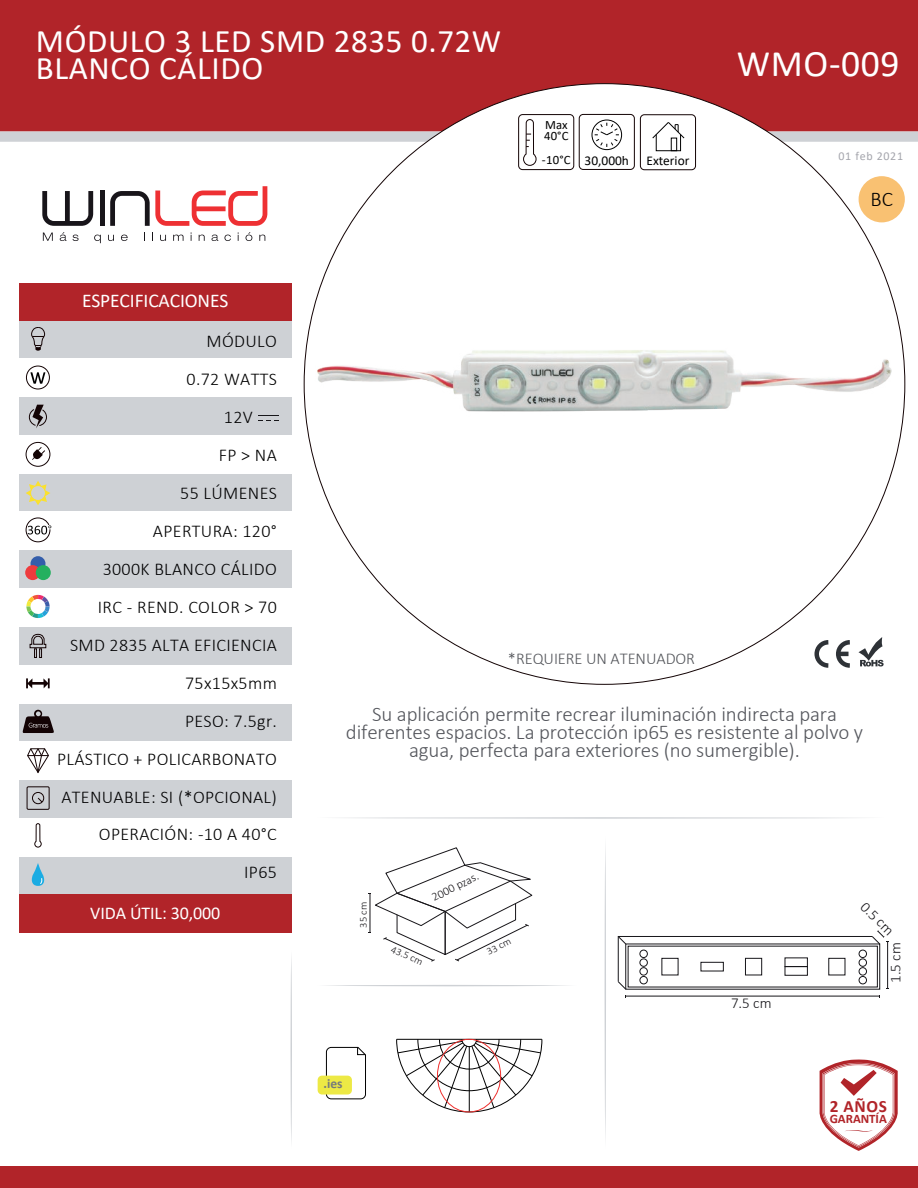
<style>
.page{position:relative;width:918px;height:1188px;background:#fff}
.page>*{position:absolute;margin:0;border:0;box-sizing:border-box;transform-origin:0 0}
.t1{font:37.5px "Calibri";letter-spacing:.02em;color:#fff}
.t2{font:33px/27px "Calibri";letter-spacing:.02em;color:#fff}
.t3{font:300 21px/18px "Calibri";letter-spacing:-.005em;color:#54565c;text-align:center}
.t4{font:300 21px "Calibri";color:#000001}
.t5{font:19.5px "Calibri";letter-spacing:-.005em;color:#fff}
.t6{font:300 18px "Calibri";letter-spacing:.02em;color:#000001}
.t7{font:18px "Calibri";letter-spacing:-.005em;color:#fff}
.t8{font:700 17.25px "Calibri";color:#b12429}
.t9{font:300 16.5px "Calibri";letter-spacing:-.005em;color:#54565b}
.t10{font:300 15px "Calibri";color:#17161a}
.t11{font:13.5px "Calibri";color:#000001}
.t12{font:700 13.5px "Calibri";color:#767a7c}
.t13{font:700 12.9px "Calibri";letter-spacing:-.005em;color:#b12429}
.t14{font:12.75px/11.2px "Calibri";color:#000001}
.t15{font:12px "Calibri";letter-spacing:.055em;color:#a5a6ad}
.t16{font:300 12px "Calibri";color:#171519}
.t17{font:300 10.5px "Calibri";color:#171519}
.s1{font-size:12.75px}
</style>
<div class="page">
<div style="left:0;top:1167px;width:918px;height:21px;background:#b12429"></div>
<svg style="left:326px;top:1046px;width:40px;height:54px"></svg>
<div style="left:318px;top:1076px;width:34px;height:19px;background:#ede945;border-radius:4px"></div>
<div style="left:19px;top:320px;width:272px;height:574px;background:#ced1d5"></div>
<div style="left:19px;top:359px;width:272px;height:38px;background:#fff"></div>
<div style="left:19px;top:435px;width:272px;height:39px;background:#fff"></div>
<div style="left:19px;top:512px;width:272px;height:38px;background:#fff"></div>
<div style="left:19px;top:588px;width:272px;height:39px;background:#fff"></div>
<div style="left:19px;top:665px;width:272px;height:38px;background:#fff"></div>
<div style="left:19px;top:741px;width:272px;height:39px;background:#fff"></div>
<div style="left:19px;top:818px;width:272px;height:38px;background:#fff"></div>
<div style="left:19px;top:894px;width:272px;height:39px;background:#b12429"></div>
<svg style="left:347px;top:817px;width:507px;height:2px"></svg>
<svg style="left:327px;top:985px;width:240px;height:1px"></svg>
<svg style="left:605px;top:848px;width:1px;height:289px"></svg>
<svg style="left:290px;top:958px;width:2px;height:183px"></svg>
<svg style="left:819px;top:1059px;width:79px;height:92px"></svg>
<div style="left:19px;top:283px;width:272px;height:37px;background:#b12429"></div>
<svg style="left:31px;top:327px;width:14px;height:24px"></svg>
<div style="left:26px;top:366px;width:24px;height:23px;border:1px solid #130304;border-radius:50%"></div>
<svg style="left:31px;top:372px;width:14px;height:12px"></svg>
<svg style="left:29px;top:405px;width:18px;height:23px"></svg>
<div style="left:26px;top:442px;width:24px;height:24px;border:1px solid #130304;border-radius:50%"></div>
<svg style="left:32px;top:447px;width:13px;height:13px"></svg>
<svg style="left:26px;top:481px;width:24px;height:24px"></svg>
<svg style="left:26px;top:518px;width:25px;height:24px"></svg>
<div style="left:31px;top:556px;width:15px;height:15px;background:#345eab;border-radius:50%"></div>
<div style="left:25px;top:565px;width:15px;height:15px;background:#ee3b3d;border-radius:50%"></div>
<div style="left:36px;top:565px;width:15px;height:15px;background:#24b05f;border-radius:50%"></div>
<svg style="left:26px;top:594px;width:24px;height:24px"></svg>
<svg style="left:30px;top:634px;width:16px;height:24px"></svg>
<svg style="left:26px;top:678px;width:24px;height:10px"></svg>
<svg style="left:22px;top:710px;width:32px;height:23px"></svg>
<svg style="left:27px;top:748px;width:22px;height:25px"></svg>
<div style="left:27px;top:787px;width:22px;height:23px;border:1px solid #130304"></div>
<div style="left:32px;top:792px;width:12px;height:12px;border:1px solid #130304;border-radius:50%"></div>
<svg style="left:38px;top:798px;width:5px;height:5px"></svg>
<svg style="left:34px;top:823px;width:8px;height:24px"></svg>
<svg style="left:31px;top:863px;width:14px;height:23px"></svg>
<div style="left:518px;top:114px;width:56px;height:56px;border:1px solid #130304;border-radius:4px"></div>
<svg style="left:523px;top:132px;width:13px;height:34px"></svg>
<div style="left:579px;top:114px;width:56px;height:56px;border:1px solid #130304;border-radius:4px"></div>
<div style="left:592px;top:120px;width:30px;height:30px;border:1px solid #000001;border-radius:50%"></div>
<svg style="left:595px;top:132px;width:24px;height:15px"></svg>
<div style="left:640px;top:114px;width:56px;height:56px;border:1px solid #130304;border-radius:4px"></div>
<div style="left:656px;top:134px;width:25px;height:17px;border:1px solid #000001"></div>
<div style="left:671px;top:138px;width:6px;height:13px;border:1px solid #000001"></div>
<svg style="left:652px;top:132px;width:33px;height:7px"></svg>
<svg style="left:0;top:0;width:918px;height:132px;background:#b6363b"></svg>
<svg style="left:0;top:132px;width:442px;height:10px;background:#cfd2d5"></svg>
<svg style="left:767px;top:132px;width:151px;height:10px;background:#cfd1d5"></svg>
<svg style="left:42px;top:191px;width:51px;height:35px"></svg>
<div style="left:100px;top:190px;width:5px;height:36px;background:#18151a"></div>
<svg style="left:110px;top:186px;width:157px;height:40px"></svg>
<svg style="left:43px;top:233px;width:10px;height:8px"></svg>
<svg style="left:60px;top:232px;width:7px;height:9px"></svg>
<svg style="left:73px;top:235px;width:6px;height:6px"></svg>
<svg style="left:94px;top:235px;width:7px;height:8px"></svg>
<svg style="left:108px;top:235px;width:6px;height:6px"></svg>
<svg style="left:121px;top:235px;width:7px;height:6px"></svg>
<svg style="left:160px;top:235px;width:6px;height:6px"></svg>
<svg style="left:173px;top:235px;width:11px;height:6px"></svg>
<svg style="left:199px;top:235px;width:6px;height:6px"></svg>
<svg style="left:212px;top:235px;width:6px;height:6px"></svg>
<svg style="left:224px;top:235px;width:7px;height:6px"></svg>
<svg style="left:246px;top:232px;width:6px;height:9px"></svg>
<svg style="left:259px;top:235px;width:6px;height:6px"></svg>
<svg style="left:814px;top:637px;width:70px;height:31px"></svg>
<div style="left:859px;top:176px;width:46px;height:46px;background:#f9c172;border-radius:50%"></div>
<svg style="left:258px;top:415px;width:21px;height:6px"></svg>
<img style="left:310px;top:312px;width:582px;height:132px">
<svg style="left:369px;top:847px;width:164px;height:115px"></svg>
<svg style="left:396px;top:1039px;width:147px;height:74px"></svg>
<div style="left:437px;top:1039px;width:64px;height:73px;border:1px solid #ee2f2d;border-radius:50%"></div>
<svg style="left:618px;top:930px;width:271px;height:67px"></svg>
<h2 class="t2" style="left:36px;top:27px;width:467px">MÓDULO 3 LED SMD 2835 0.72W<br>BLANCO CÁLIDO</h2>
<p class="t14" style="left:544px;top:119px;width:26px">Max<br>40°C</p>
<p class="t11" style="left:542px;top:151px;width:89px"><span class="s1">-10°C</span> 30,000h</p>
<p class="t11" style="left:646px;top:151px;width:44px">Exterior</p>
<p class="t5" style="left:82px;top:287px;width:148px">ESPECIFICACIONES</p>
<h1 class="t1" style="left:737px;top:38px;width:164px">WMO-009</h1>
<p class="t15" style="left:838px;top:148px;width:66px">01 feb 2021</p>
<p class="t4" style="left:870px;top:186px;width:24px">BC</p>
<p class="t6" style="left:207px;top:330px;width:72px">MÓDULO</p>
<p class="t6" style="left:187px;top:368px;width:92px">0.72 WATTS</p>
<p class="t6" style="left:224px;top:406px;width:30px">12V</p>
<p class="t6" style="left:219px;top:444px;width:60px">FP &gt; NA</p>
<p class="t6" style="left:180px;top:482px;width:98px">55 LÚMENES</p>
<p class="t6" style="left:153px;top:520px;width:125px">APERTURA: 120°</p>
<p class="t6" style="left:103px;top:558px;width:176px">3000K BLANCO CÁLIDO</p>
<p class="t6" style="left:98px;top:596px;width:180px">IRC - REND. COLOR &gt; 70</p>
<p class="t6" style="left:70px;top:634px;width:208px">SMD 2835 ALTA EFICIENCIA</p>
<p class="t6" style="left:185px;top:672px;width:93px">75x15x5mm</p>
<p class="t6" style="left:185px;top:710px;width:93px">PESO: 7.5gr.</p>
<p class="t6" style="left:57px;top:747px;width:221px">PLÁSTICO + POLICARBONATO</p>
<p class="t6" style="left:61px;top:785px;width:217px">ATENUABLE: SI (*OPCIONAL)</p>
<p class="t6" style="left:99px;top:823px;width:179px">OPERACIÓN: -10 A 40°C</p>
<p class="t6" style="left:244px;top:861px;width:34px">IP65</p>
<p class="t7" style="left:90px;top:901px;width:132px">VIDA ÚTIL: 30,000</p>
<p class="t9" style="left:508px;top:648px;width:189px">*REQUIERE UN ATENUADOR</p>
<p class="t3" style="left:346px;top:705px;width:519px">Su aplicación permite recrear iluminación indirecta para diferentes espacios. La protección ip65 es resistente al polvo y agua, perfecta para exteriores (no sumergible).</p>
<p class="t17" style="left:357px;top:928px;width:27px;rotate:-90deg">35 cm</p>
<p class="t16" style="left:429px;top:891px;width:52px;rotate:-26deg">2000 pzas.</p>
<p class="t17" style="left:395px;top:942px;width:35px;rotate:25deg">43.5 cm</p>
<p class="t17" style="left:485px;top:946px;width:27px;rotate:-26deg">33 cm</p>
<p class="t12" style="left:324px;top:1074px;width:20px">.ies</p>
<p class="t10" style="left:731px;top:994px;width:42px">7.5 cm</p>
<p class="t10" style="left:870px;top:898px;width:42px;rotate:45deg">0.5 cm</p>
<p class="t10" style="left:886px;top:983px;width:42px;rotate:-90deg">1.5 cm</p>
<p class="t8" style="left:830px;top:1094px;width:59px">2 AÑOS</p>
<p class="t13" style="left:830px;top:1109px;width:59px">GARANTÍA</p>
</div>
